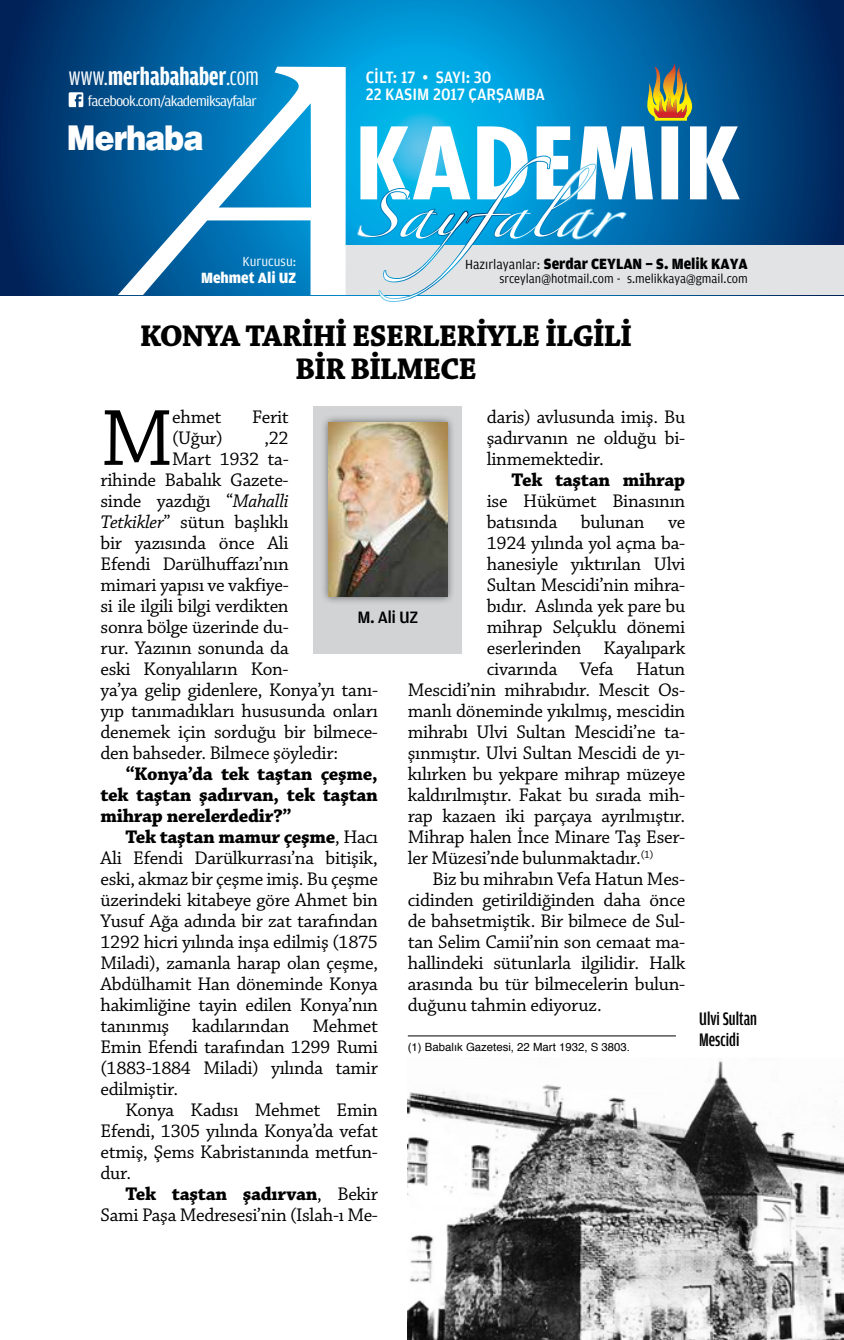
<style>
.page{position:relative;width:844px;height:1340px;background:#fff}
.page>*{position:absolute;margin:0;border:0;box-sizing:border-box;transform-origin:0 0}
.t1{font:83.83px "Chaparral Pro";color:#000}
.t2{font:42.7px "Zapfino";color:#fff;scale:1.2 1}
.t3{font:900 35px "Helvetica";letter-spacing:-.04em;color:#fff;scale:.87 1}
.t4{font:700 31.5px/33.2px "Chaparral Pro";letter-spacing:-.035em;color:#000;text-align:center}
.t5{font:700 25.9px "Toprak Comp";color:#fff;scale:1.04 1}
.t6{font:19.25px/21px "Chaparral Pro";letter-spacing:-.015em;color:#000;text-align:justify}
.t7{font:700 19.25px/21px "Chaparral Pro";letter-spacing:-.015em;color:#000;text-align:justify}
.t8{font:500 19.25px/21px "Toprak Comp";color:#000}
.t9{font:500 17.5px/17.5px "Toprak";color:#fff;scale:.93 1}
.t10{font:500 17.5px "Toprak";color:#000}
.t11{font:700 15.75px "Toprak";color:#000;scale:.95 1}
.t12{font:700 15.75px "Toprak";color:#fff;scale:.95 1}
.t13{font:14.88px "Toprak Cond";letter-spacing:-.04em;color:#fff;scale:1.21 1}
.t14{font:14px "Toprak";color:#fff;scale:.95 1}
.t15{font:13.12px "Toprak";color:#000;scale:.95 1}
.t16{font:11.38px "Helvetica";color:#000}
.s1{font-weight:400}
.s2{font-weight:400;font-size:14px}
.s3{font-style:italic}
.s4{font-weight:700}
</style>
<div class="page">
<img style="left:408px;top:1060px;width:435px;height:279px">
<hr style="left:408px;top:1035px;width:267px;height:1px;background:#000">
<div style="left:313px;top:406px;width:149px;height:248px;background:#d1d3d4"></div>
<div style="left:320px;top:413px;width:135px;height:191px;background:#000;opacity:.5"></div>
<img style="left:328px;top:422px;width:119px;height:174px">
<svg style="left:0;top:0;width:843px;height:295px;background:#00508b"></svg>
<div style="left:324px;top:245px;width:519px;height:50px;background:#e2e3e4"></div>
<svg style="left:118px;top:66px;width:238px;height:230px"></svg>
<svg style="left:356px;top:63px;width:383px;height:239px"></svg>
<svg style="left:69px;top:92px;width:14px;height:15px"></svg>
<h3 class="t5" style="left:69px;top:63px;width:184px"><span class="s1">www.</span>merhabahaber<span class="s1">.com</span></h3>
<p class="t9" style="left:366px;top:68px;width:194px">CİLT: 17 • SAYI: 30<br>22 KASIM 2017 ÇARŞAMBA</p>
<p class="t13" style="left:88px;top:93px;width:141px">facebook.com/akademiksayfalar</p>
<h3 class="t3" style="left:67px;top:117px;width:159px">Merhaba</h3>
<p class="t14" style="left:242px;top:253px;width:58px">Kurucusu:</p>
<p class="t12" style="left:201px;top:269px;width:102px">Mehmet Ali UZ</p>
<h2 class="t2" style="left:355px;top:196px;width:234px">Sayfalar</h2>
<p class="t11" style="left:465px;top:255px;width:299px"><span class="s2">Hazırlayanlar:</span> Serdar CEYLAN - S. Melik KAYA</p>
<p class="t15" style="left:499px;top:271px;width:263px">srceylan@hotmail.com - s.melikkaya@gmail.com</p>
<h3 class="t4" style="left:140px;top:320px;width:494px">KONYA TARİHİ ESERLERİYLE İLGİLİ<br>BİR BİLMECE</h3>
<p class="t6" style="left:486px;top:407px;width:200px">daris) avlusunda imiş. Bu şadırvanın ne olduğu bi&shy;linmemektedir.</p>
<p class="t7" style="left:511px;top:470px;width:175px">Tek taştan mihrap</p>
<p class="t6" style="left:486px;top:491px;width:200px">ise Hükümet Binasının</p>
<p class="t6" style="left:486px;top:512px;width:200px">batısında bulunan ve</p>
<p class="t6" style="left:486px;top:533px;width:200px">1924 yılında yol açma ba-</p>
<p class="t6" style="left:486px;top:554px;width:200px">hanesiyle yıktırılan Ulvi</p>
<p class="t6" style="left:486px;top:575px;width:200px">Sultan Mescidi’nin mihra-</p>
<p class="t6" style="left:486px;top:596px;width:200px">bıdır. Aslında yek pare bu</p>
<p class="t6" style="left:486px;top:617px;width:200px">mihrap Selçuklu dönemi</p>
<p class="t6" style="left:486px;top:638px;width:200px">eserlerinden Kayalıpark</p>
<p class="t6" style="left:486px;top:659px;width:200px">civarında Vefa Hatun</p>
<p class="t6" style="left:407px;top:680px;width:279px">Mescidi’nin mihrabıdır. Mescit Os-</p>
<p class="t6" style="left:407px;top:701px;width:279px">manlı döneminde yıkılmış, mescidin</p>
<p class="t6" style="left:407px;top:722px;width:279px">mihrabı Ulvi Sultan Mescidi’ne ta-</p>
<p class="t6" style="left:407px;top:743px;width:279px">şınmıştır. Ulvi Sultan Mescidi de yı-</p>
<p class="t6" style="left:407px;top:764px;width:279px">kılırken bu yekpare mihrap müzeye</p>
<p class="t6" style="left:407px;top:785px;width:279px">kaldırılmıştır. Fakat bu sırada mih-</p>
<p class="t6" style="left:407px;top:806px;width:279px">rap kazaen iki parçaya ayrılmıştır.</p>
<p class="t6" style="left:407px;top:827px;width:279px">Mihrap halen İnce Minare Taş Eser-</p>
<p class="t6" style="left:407px;top:848px;width:247px">ler Müzesi’nde bulunmaktadır.<sup>(1)</sup></p>
<p class="t6" style="left:432px;top:869px;width:254px">Biz bu mihrabın Vefa Hatun Mes-</p>
<p class="t6" style="left:407px;top:890px;width:279px">cidinden getirildiğinden daha önce</p>
<p class="t6" style="left:407px;top:911px;width:279px">de bahsetmiştik. Bir bilmece de Sul-</p>
<p class="t6" style="left:407px;top:932px;width:279px">tan Selim Camii’nin son cemaat ma-</p>
<p class="t6" style="left:407px;top:953px;width:279px">hallindeki sütunlarla ilgilidir. Halk</p>
<p class="t6" style="left:407px;top:974px;width:279px">arasında bu tür bilmecelerin bulun-</p>
<p class="t6" style="left:407px;top:995px;width:195px">duğunu tahmin ediyoruz.</p>
<p class="t16" style="left:408px;top:1038px;width:223px">(1) Babalık Gazetesi, 22 Mart 1932, S 3803.</p>
<h1 class="t1" style="left:100px;top:392px;width:74px">M</h1>
<p class="t6" style="left:172px;top:407px;width:51px">ehmet</p>
<p class="t6" style="left:252px;top:407px;width:38px">Ferit</p>
<p class="t6" style="left:172px;top:428px;width:52px">(Uğur)</p>
<p class="t6" style="left:264px;top:428px;width:26px">,22</p>
<p class="t6" style="left:172px;top:449px;width:118px">Mart 1932 ta-</p>
<p class="t6" style="left:100px;top:470px;width:190px">rihinde Babalık Gazete-</p>
<p class="t6" style="left:100px;top:491px;width:190px">sinde yazdığı “<span class="s3">Mahalli</span></p>
<p class="t6" style="left:100px;top:512px;width:190px"><span class="s3">Tetkikler</span>” sütun başlıklı</p>
<p class="t6" style="left:100px;top:533px;width:190px">bir yazısında önce Ali</p>
<p class="t6" style="left:100px;top:554px;width:190px">Efendi Darülhuffazı’nın</p>
<p class="t6" style="left:100px;top:575px;width:190px">mimari yapısı ve vakfiye-</p>
<p class="t6" style="left:100px;top:596px;width:190px">si ile ilgili bilgi verdikten</p>
<p class="t6" style="left:100px;top:617px;width:190px">sonra bölge üzerinde du-</p>
<p class="t6" style="left:100px;top:638px;width:190px">rur. Yazının sonunda da</p>
<p class="t6" style="left:100px;top:659px;width:190px">eski Konyalıların Kon-</p>
<p class="t6" style="left:100px;top:680px;width:279px">ya’ya gelip gidenlere, Konya’yı tanı-</p>
<p class="t6" style="left:100px;top:701px;width:279px">yıp tanımadıkları hususunda onları</p>
<p class="t6" style="left:100px;top:722px;width:279px">denemek için sorduğu bir bilmece-</p>
<p class="t6" style="left:100px;top:743px;width:239px">den bahseder. Bilmece şöyledir:</p>
<p class="t7" style="left:100px;top:764px;width:279px;text-indent:25px">“Konya’da tek taştan çeşme, tek taştan şadırvan, tek taştan mihrap nerelerdedir?”</p>
<p class="t6" style="left:100px;top:827px;width:279px;text-indent:25px"><span class="s4">Tek taştan mamur çeşme</span>, Hacı Ali Efendi Darülkurrası’na bitişik, eski, akmaz bir çeşme imiş. Bu çeşme üzerindeki kitabeye göre Ahmet bin Yusuf Ağa adında bir zat tarafından 1292 hicri yılında inşa edilmiş (1875<br>Miladi), zamanla harap olan çeşme, Abdülhamit Han döneminde Konya hakimliğine tayin edilen Konya’nın tanınmış kadılarından Mehmet Emin Efendi tarafından 1299 Rumi (1883-1884 Miladi) yılında tamir edilmiştir.</p>
<p class="t6" style="left:100px;top:1100px;width:279px;text-indent:25px">Konya Kadısı Mehmet Emin Efendi, 1305 yılında Konya’da vefat etmiş, Şems Kabristanında metfun&shy;dur.</p>
<p class="t6" style="left:100px;top:1184px;width:279px;text-align:right"><span class="s4">Tek taştan şadırvan</span>, Bekir<br>Sami Paşa Medresesi’nin (Islah-ı Me-</p>
<p class="t10" style="left:357px;top:607px;width:62px">M. Ali UZ</p>
<p class="t8" style="left:699px;top:1008px;width:59px">Ulvi Sultan<br>Mescidi</p>
</div>
